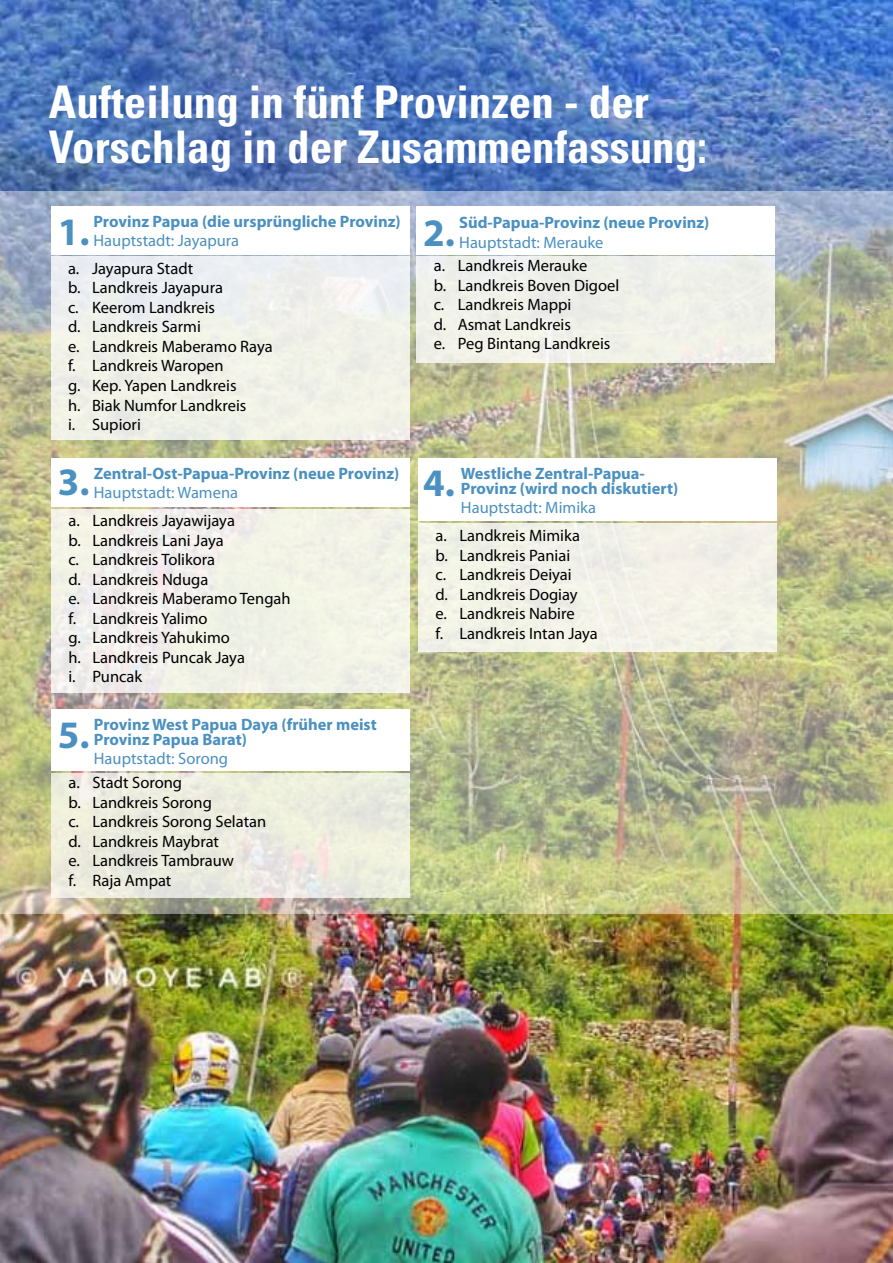
<style>
.page{position:relative;width:893px;height:1263px;background:#fff}
.page>*{position:absolute;margin:0;border:0;box-sizing:border-box;transform-origin:0 0}
.t1{font:700 condensed 45px/45px "Univers LT Std";color:#fff}
.t2{font:700 39px "Myriad Pro";color:#4a90c0}
.t3{font:16.5px/19.5px "Myriad Pro";color:#000}
.t4{font:700 16.5px/15px "Myriad Pro";color:#4a90c0}
.t5{font:16.5px "Myriad Pro";color:#4a90c0}
</style>
<div class="page">
<img style="left:0;top:0;width:893px;height:1263px">
<img style="left:0;top:191px;width:893px;height:723px">
<div style="left:51px;top:256px;width:358px;height:184px;background:#eff1e9"></div>
<div style="left:51px;top:206px;width:358px;height:48px;background:#fff"></div>
<div style="left:51px;top:509px;width:359px;height:184px;background:#f2f2e7"></div>
<div style="left:51px;top:458px;width:359px;height:48px;background:#fff"></div>
<div style="left:417px;top:256px;width:358px;height:106px;background:#eff0e9"></div>
<div style="left:417px;top:206px;width:358px;height:48px;background:#fff"></div>
<div style="left:418px;top:523px;width:359px;height:128px;background:#f2f2e8"></div>
<div style="left:418px;top:458px;width:359px;height:62px;background:#fff"></div>
<svg style="left:51px;top:773px;width:359px;height:124px;background:#ebebdf"></svg>
<div style="left:51px;top:709px;width:359px;height:61px;background:#fff"></div>
<h1 class="t1" style="left:49px;top:79px;width:660px">Aufteilung in fünf Provinzen - der<br>Vorschlag in der Zusammenfassung:</h1>
<p class="t4" style="left:94px;top:213px;width:309px">Provinz Papua (die ursprüngliche Provinz)</p>
<p class="t5" style="left:94px;top:230px;width:147px">Hauptstadt: Jayapura</p>
<p class="t3" style="left:68px;top:258px;width:206px">a. Jayapura Stadt<br>b. Landkreis Jayapura<br>c. Keerom Landkreis<br>d. Landkreis Sarmi<br>e. Landkreis Maberamo Raya f. Landkreis Waropen<br>g. Kep. Yapen Landkreis<br>h. Biak Numfor Landkreis<br>i. Supiori</p>
<p class="t4" style="left:94px;top:465px;width:307px">Zentral-Ost-Papua-Provinz (neue Provinz)</p>
<p class="t5" style="left:94px;top:482px;width:146px">Hauptstadt: Wamena</p>
<p class="t3" style="left:68px;top:511px;width:224px">a. Landkreis Jayawijaya<br>b. Landkreis Lani Jaya<br>c. Landkreis Tolikora<br>d. Landkreis Nduga<br>e. Landkreis Maberamo Tengah f. Landkreis Yalimo<br>g. Landkreis Yahukimo<br>h. Landkreis Puncak Jaya<br>i. Puncak</p>
<p class="t4" style="left:459px;top:214px;width:252px">Süd-Papua-Provinz (neue Provinz)</p>
<p class="t5" style="left:459px;top:232px;width:146px">Hauptstadt: Merauke</p>
<p class="t3" style="left:434px;top:256px;width:187px">a. Landkreis Merauke<br>b. Landkreis Boven Digoel c. Landkreis Mappi<br>d. Asmat Landkreis<br>e. Peg Bintang Landkreis</p>
<h2 class="t2" style="left:58px;top:207px;width:33px">1.</h2>
<h2 class="t2" style="left:423px;top:207px;width:33px">2.</h2>
<p class="t4" style="left:461px;top:465px;width:219px">Westliche Zentral-Papua-<br>Provinz (wird noch diskutiert)</p>
<p class="t5" style="left:461px;top:497px;width:137px">Hauptstadt: Mimika</p>
<p class="t3" style="left:435px;top:526px;width:164px">a. Landkreis Mimika<br>b. Landkreis Paniai<br>c. Landkreis Deiyai<br>d. Landkreis Dogiay<br>e. Landkreis Nabire<br>f. Landkreis Intan Jaya</p>
<h2 class="t2" style="left:58px;top:456px;width:33px">3.</h2>
<h2 class="t2" style="left:423px;top:457px;width:33px">4.</h2>
<p class="t4" style="left:94px;top:716px;width:284px">Provinz West Papua Daya (früher meist<br>Provinz Papua Barat)</p>
<p class="t5" style="left:94px;top:749px;width:136px">Hauptstadt: Sorong</p>
<p class="t3" style="left:68px;top:772px;width:199px">a. Stadt Sorong<br>b. Landkreis Sorong<br>c. Landkreis Sorong Selatan d. Landkreis Maybrat<br>e. Landkreis Tambrauw<br>f. Raja Ampat</p>
<h2 class="t2" style="left:58px;top:709px;width:33px">5.</h2>
</div>
